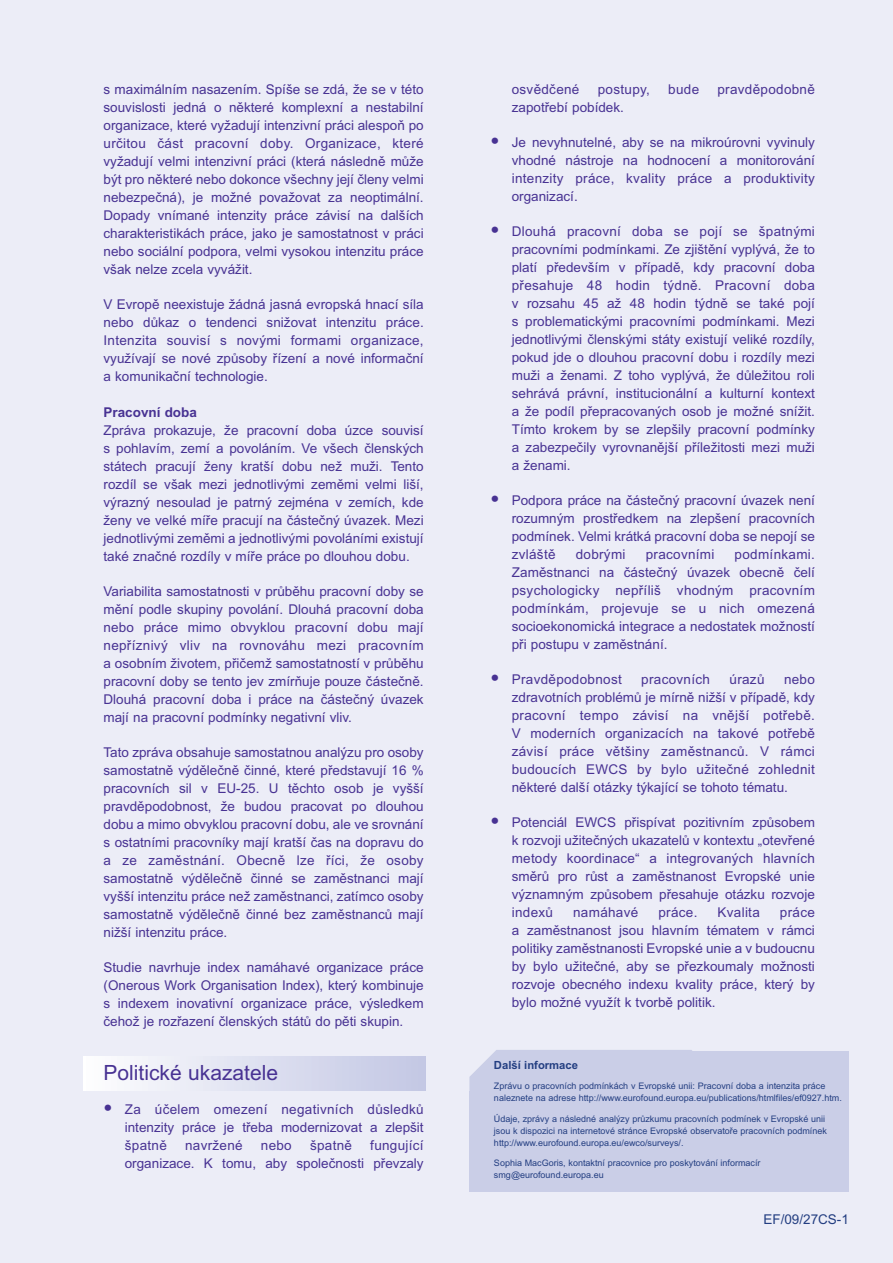
<style>
.page{position:relative;width:893px;height:1263px;background:#ecedf7}
.page>*{position:absolute;margin:0;border:0;box-sizing:border-box;transform-origin:0 0}
.t1{font:21px "Arial";color:#483293}
.t2{font:13.5px/18px "Arial";color:#483293;text-align:justify}
.t3{font:13.5px "Arial";letter-spacing:.02em;color:#483293}
.t4{font:13.5px "Arial";color:#233e81}
.t5{font:700 13.5px "Arial";color:#483293}
.t6{font:700 11.25px "Arial";color:#233e81}
.t7{font:9px/12px "Arial";color:#233e81}
.s1{font-family:"Frutiger LT Com";font-size:18px}
</style>
<div class="page">
<div style="left:470px;top:1050px;width:379px;height:141px;background:#cacee7"></div>
<svg style="left:469px;top:1050px;width:249px;height:132px"></svg>
<div style="left:83px;top:1056px;width:342px;height:34px;background:linear-gradient(to right,#fdfefe,#c2c6e4)"></div>
<p class="t2" style="left:104px;top:81px;width:322px">s maximálním nasazením. Spíše se zdá, že se v této souvislosti jedná o některé komplexní a nestabilní organizace, které vyžadují intenzivní práci alespoň po určitou část pracovní doby. Organizace, které vyžadují velmi intenzivní práci (která následně může být pro některé nebo dokonce všechny její členy velmi nebezpečná), je možné považovat za neoptimální.<br>Dopady vnímané intenzity práce závisí na dalších charakteristikách práce, jako je samostatnost v práci nebo sociální podpora, velmi vysokou intenzitu práce však nelze zcela vyvážit.</p>
<p class="t2" style="left:104px;top:296px;width:322px">V Evropě neexistuje žádná jasná evropská hnací síla nebo důkaz o tendenci snižovat intenzitu práce.<br>Intenzita souvisí s novými formami organizace, využívají se nové způsoby řízení a nové informační a komunikační technologie.</p>
<p class="t5" style="left:104px;top:405px;width:95px">Pracovní doba</p>
<p class="t2" style="left:104px;top:422px;width:322px">Zpráva prokazuje, že pracovní doba úzce souvisí s pohlavím, zemí a povoláním. Ve všech členských státech pracují ženy kratší dobu než muži. Tento rozdíl se však mezi jednotlivými zeměmi velmi liší, výrazný nesoulad je patrný zejména v zemích, kde ženy ve velké míře pracují na částečný úvazek. Mezi jednotlivými zeměmi a jednotlivými povoláními existují také značné rozdíly v míře práce po dlouhou dobu.</p>
<p class="t2" style="left:104px;top:583px;width:322px">Variabilita samostatnosti v průběhu pracovní doby se mění podle skupiny povolání. Dlouhá pracovní doba nebo práce mimo obvyklou pracovní dobu mají nepříznivý vliv na rovnováhu mezi pracovním a osobním životem, přičemž samostatností v průběhu pracovní doby se tento jev zmírňuje pouze částečně.<br>Dlouhá pracovní doba i práce na částečný úvazek mají na pracovní podmínky negativní vliv.</p>
<p class="t2" style="left:104px;top:744px;width:322px">Tato zpráva obsahuje samostatnou analýzu pro osoby samostatně výdělečně činné, které představují 16 % pracovních sil v EU-25. U těchto osob je vyšší pravděpodobnost, že budou pracovat po dlouhou dobu a mimo obvyklou pracovní dobu, ale ve srovnání s ostatními pracovníky mají kratší čas na dopravu do a ze zaměstnání. Obecně lze říci, že osoby samostatně výdělečně činné se zaměstnanci mají vyšší intenzitu práce než zaměstnanci, zatímco osoby samostatně výdělečně činné bez zaměstnanců mají nižší intenzitu práce.</p>
<p class="t2" style="left:104px;top:959px;width:322px">Studie navrhuje index namáhavé organizace práce (Onerous Work Organisation Index), který kombinuje s indexem inovativní organizace práce, výsledkem čehož je rozřazení členských států do pěti skupin.</p>
<h1 class="t1" style="left:104px;top:1060px;width:176px">Politické ukazatele</h1>
<p class="t2" style="left:125px;top:1101px;width:300px;text-indent:-21px"><span class="s1">•</span> Za účelem omezení negativních důsledků intenzity práce je třeba modernizovat a zlepšit špatně</p>
<p class="t2" style="left:125px;top:1137px;width:300px;text-align:right">fungující<br>organizace. K tomu, aby společnosti převzaly</p>
<p class="t3" style="left:185px;top:1138px;width:59px">navržené</p>
<p class="t2" style="left:261px;top:1137px;width:32px">nebo</p>
<p class="t2" style="left:310px;top:1137px;width:44px">špatně</p>
<p class="t3" style="left:512px;top:82px;width:69px">osvědčené</p>
<p class="t3" style="left:598px;top:82px;width:54px">postupy,</p>
<p class="t2" style="left:668px;top:81px;width:32px">bude</p>
<p class="t3" style="left:717px;top:82px;width:99px">pravděpodobně</p>
<p class="t2" style="left:512px;top:99px;width:114px">zapotřebí pobídek.</p>
<p class="t2" style="left:512px;top:134px;width:305px;text-indent:-21px"><span class="s1">•</span> Je nevyhnutelné, aby se na mikroúrovni vyvinuly vhodné nástroje na hodnocení a monitorování intenzity práce, kvality práce a produktivity organizací.</p>
<p class="t2" style="left:512px;top:223px;width:305px;text-indent:-21px"><span class="s1">•</span> Dlouhá pracovní doba se pojí se špatnými pracovními podmínkami. Ze zjištění vyplývá, že to platí především v případě, kdy pracovní doba přesahuje 48 hodin týdně. Pracovní doba v rozsahu 45 až 48 hodin týdně se také pojí s problematickými pracovními podmínkami. Mezi jednotlivými členskými státy existují veliké rozdíly, pokud jde o dlouhou pracovní dobu i rozdíly mezi muži a ženami. Z toho vyplývá, že důležitou roli sehrává právní, institucionální a kulturní kontext a že podíl přepracovaných osob je možné snížit.<br>Tímto krokem by se zlepšily pracovní podmínky a zabezpečily vyrovnanější příležitosti mezi muži a ženami.</p>
<p class="t2" style="left:512px;top:492px;width:305px;text-indent:-21px"><span class="s1">•</span> Podpora práce na částečný pracovní úvazek není rozumným prostředkem na zlepšení pracovních podmínek. Velmi krátká pracovní doba se nepojí se zvláště</p>
<p class="t2" style="left:512px;top:546px;width:305px;text-indent:223px">podmínkami.<br>Zaměstnanci na částečný úvazek obecně čelí psychologicky nepříliš vhodným pracovním podmínkám, projevuje se u nich omezená socioekonomická integrace a nedostatek možností při postupu v zaměstnání.</p>
<p class="t3" style="left:490px;top:672px;width:133px"><span class="s1">•</span> Pravděpodobnost</p>
<p class="t3" style="left:641px;top:672px;width:70px">pracovních</p>
<p class="t2" style="left:729px;top:671px;width:36px">úrazů</p>
<p class="t3" style="left:576px;top:547px;width:51px">dobrými</p>
<p class="t3" style="left:646px;top:547px;width:70px">pracovními</p>
<p class="t2" style="left:512px;top:671px;width:305px;text-indent:272px">nebo zdravotních problémů je mírně nižší v případě, kdy pracovní tempo závisí na vnější potřebě.<br>V moderních organizacích na takové potřebě závisí práce většiny zaměstnanců. V rámci budoucích EWCS by bylo užitečné zohlednit některé další otázky týkající se tohoto tématu.</p>
<p class="t2" style="left:512px;top:814px;width:305px;text-indent:-21px"><span class="s1">•</span> Potenciál EWCS přispívat pozitivním způsobem k rozvoji užitečných ukazatelů v kontextu „otevřené metody koordinace“ a integrovaných hlavních směrů pro růst a zaměstnanost Evropské unie významným způsobem přesahuje otázku rozvoje indexů</p>
<p class="t2" style="left:512px;top:904px;width:305px;text-indent:268px">práce a zaměstnanost jsou hlavním tématem v rámci politiky zaměstnanosti Evropské unie a v budoucnu by bylo užitečné, aby se přezkoumaly možnosti rozvoje obecného indexu kvality práce, který by bylo možné využít k tvorbě politik.</p>
<p class="t3" style="left:573px;top:905px;width:67px">namáhavé</p>
<p class="t2" style="left:658px;top:904px;width:41px">práce.</p>
<p class="t3" style="left:717px;top:905px;width:44px">Kvalita</p>
<p class="t6" style="left:494px;top:1058px;width:86px">Další informace</p>
<p class="t7" style="left:494px;top:1080px;width:349px">Zprávu o pracovních podmínkách v Evropské unii: Pracovní doba a intenzita práce naleznete na adrese http://www.eurofound.europa.eu/publications/htmlfiles/ef0927.htm.</p>
<p class="t7" style="left:494px;top:1112px;width:334px">Údaje, zprávy a následné analýzy průzkumu pracovních podmínek v Evropské unii jsou k dispozici na internetové stránce Evropské observatoře pracovních podmínek http://www.eurofound.europa.eu/ewco/surveys/.</p>
<p class="t7" style="left:494px;top:1157px;width:268px">Sophia MacGoris, kontaktní pracovnice pro poskytování informacír smg@eurofound.europa.eu</p>
<p class="t4" style="left:763px;top:1211px;width:87px">EF/09/27CS-1</p>
</div>
